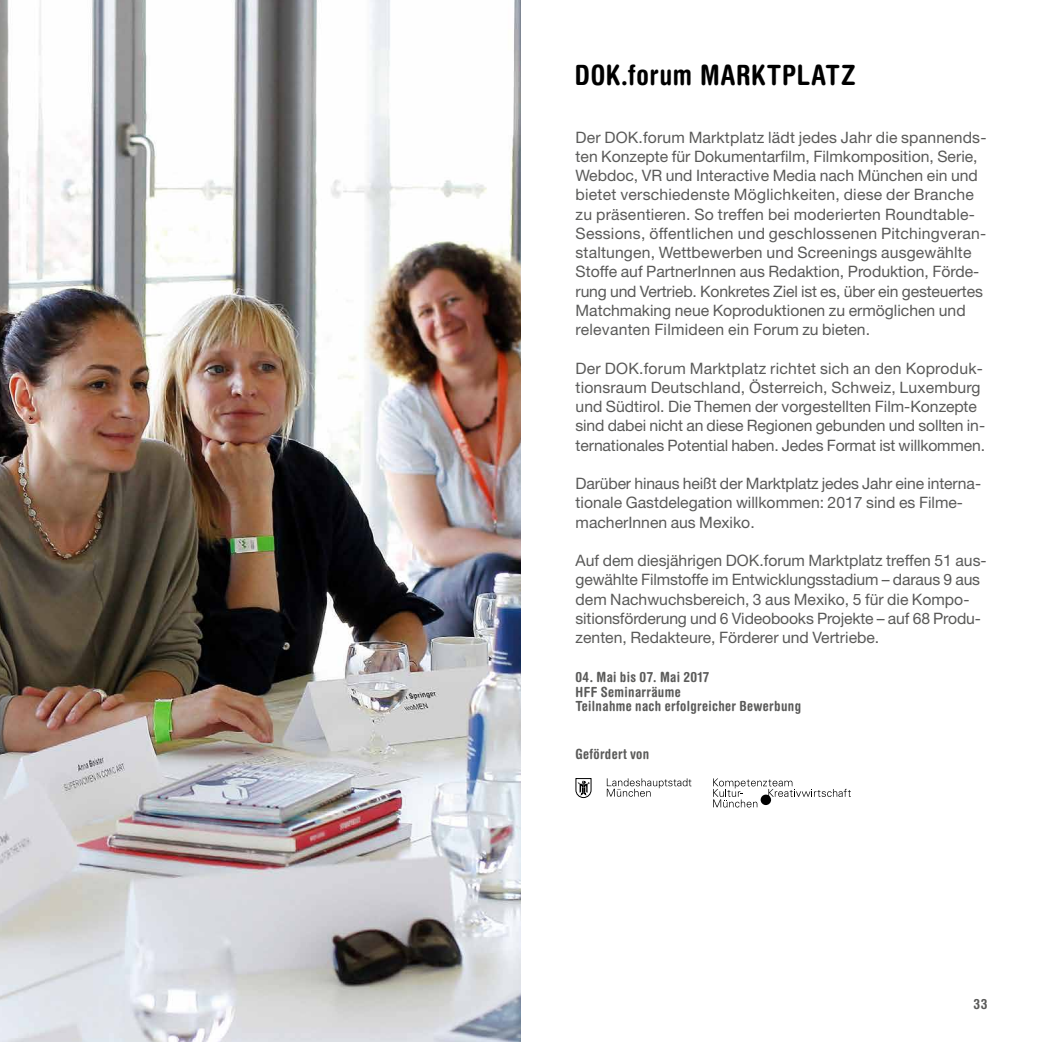
<style>
.page{position:relative;width:1042px;height:1042px;background:#fff}
.page>*{position:absolute;margin:0;border:0;box-sizing:border-box;transform-origin:0 0}
.t1{font:700 condensed 28px "Helvetica Rounded LT";letter-spacing:.025em;color:#000}
.t2{font:15.75px/19.2px "Helvetica Neue LT Std";color:#5a5a59}
.t3{font:700 condensed 14px/14.9px "Helvetica Rounded LT Std";letter-spacing:.025em;color:#5a5a59}
</style>
<div class="page">
<svg style="left:713px;top:778px;width:138px;height:29px"></svg>
<svg style="left:607px;top:778px;width:84px;height:19px"></svg>
<svg style="left:575px;top:778px;width:16px;height:20px"></svg>
<img style="left:0;top:0;width:521px;height:1042px">
<h1 class="t1" style="left:575px;top:58px;width:281px">DOK.forum Marktplatz</h1>
<p class="t2" style="left:575px;top:127px;width:412px">Der DOK.forum Marktplatz lädt jedes Jahr die spannends&shy;ten Konzepte für Dokumentarfilm, Filmkomposition, Serie, Webdoc, VR und Interactive Media nach München ein und bietet verschiedenste Möglichkeiten, diese der Branche zu präsentieren. So treffen bei moderierten Roundtable-Sessions, öffentlichen und geschlossenen Pitchingveran&shy;staltungen, Wettbewerben und Screenings ausgewählte Stoffe auf PartnerInnen aus Redaktion, Produktion, Förde&shy;rung und Vertrieb. Konkretes Ziel ist es, über ein gesteuertes Matchmaking neue Koproduktionen zu ermöglichen und relevanten Filmideen ein Forum zu bieten.</p>
<p class="t2" style="left:575px;top:358px;width:411px">Der DOK.forum Marktplatz richtet sich an den Koproduk&shy;tionsraum Deutschland, Österreich, Schweiz, Luxemburg und Südtirol. Die Themen der vorgestellten Film-Konzepte sind dabei nicht an diese Regionen gebunden und sollten in&shy;ternationales Potential haben. Jedes Format ist willkommen.</p>
<p class="t2" style="left:575px;top:473px;width:407px">Darüber hinaus heißt der Marktplatz jedes Jahr eine interna&shy;tionale Gastdelegation willkommen: 2017 sind es Filme&shy;macherInnen aus Mexiko.</p>
<p class="t2" style="left:575px;top:550px;width:413px">Auf dem diesjährigen DOK.forum Marktplatz treffen 51 aus&shy;gewählte Filmstoffe im Entwicklungsstadium – daraus 9 aus dem Nachwuchsbereich, 3 aus Mexiko, 5 für die Kompo&shy;sitionsförderung und 6 Videobooks Projekte – auf 68 Produ&shy;zenten, Redakteure, Förderer und Vertriebe.</p>
<p class="t3" style="left:575px;top:669px;width:227px">04. Mai bis 07. Mai 2017<br>HFF Seminarräume<br>Teilnahme nach erfolgreicher Bewerbung</p>
<p class="t3" style="left:575px;top:746px;width:75px">Gefördert von</p>
<p class="t3" style="left:973px;top:996px;width:15px">33</p>
</div>
